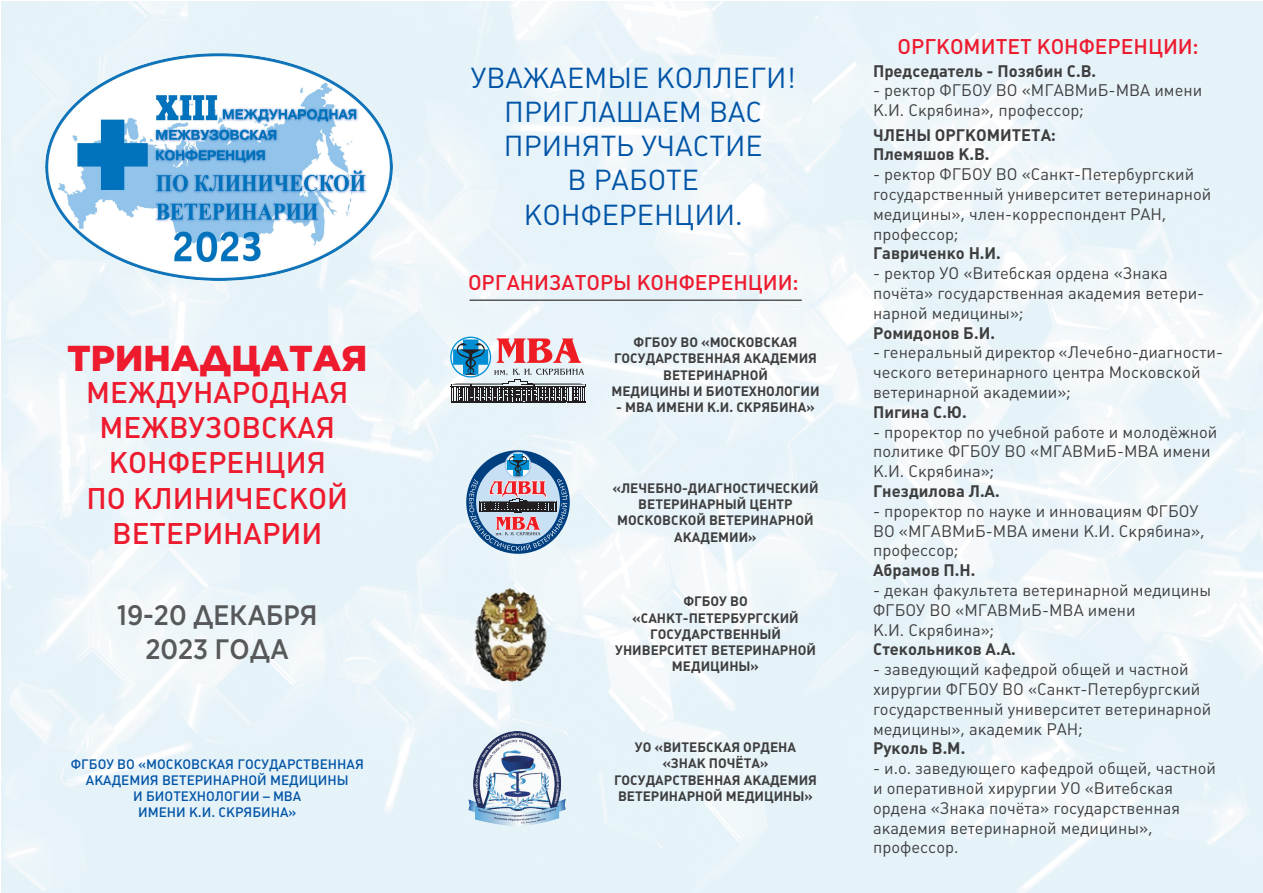
<style>
.page{position:relative;width:1263px;height:893px;background:#fff}
.page>*{position:absolute;margin:0;border:0;box-sizing:border-box;transform-origin:0 0}
.t1{font:900 36px "Gotham";color:#ee1a2e}
.t2{font:29.4px/35.4px "Plumb Medium C";color:#ee1a2e;text-align:center}
.t3{font:28.5px/34.2px "Plumb C";color:#0154a6;text-align:center}
.t4{font:500 28.2px/34.2px "Gotham Narrow";color:#57585a;text-align:center}
.t5{font:21px "Plumb Medium C";color:#ee1a2e}
.t6{font:16.5px/19.8px "Plumb C";color:#3e3e3f}
.t7{font:700 16.5px/19.8px "Plumb C";color:#3e3e3f}
.t8{font:700 13.5px/16.2px "Plumb C";color:#3e3e3f;text-align:center}
.t9{font:500 13.5px/16.2px "Plumb";color:#0154a6;text-align:center}
</style>
<div class="page">
<img style="left:1px;top:1px;width:1262px;height:892px">
<hr style="left:469px;top:299px;width:333px;height:2px;background:#57585a">
<svg style="left:450px;top:337px;width:136px;height:67px;background:#a198a2"></svg>
<svg style="left:469px;top:452px;width:99px;height:99px;background:#909db5"></svg>
<img style="left:464px;top:583px;width:103px;height:101px">
<img style="left:466px;top:719px;width:102px;height:109px">
<img style="left:46px;top:54px;width:346px;height:226px">
<h1 class="t1" style="left:67px;top:333px;width:302px">ТРИНАДЦАТАЯ</h1>
<h2 class="t2" style="left:86px;top:374px;width:264px">МЕЖДУНАРОДНАЯ<br>МЕЖВУЗОВСКАЯ<br>КОНФЕРЕНЦИЯ<br>ПО КЛИНИЧЕСКОЙ<br>ВЕТЕРИНАРИИ</h2>
<h3 class="t4" style="left:117px;top:598px;width:202px">19-20 ДЕКАБРЯ<br>2023 ГОДА</h3>
<p class="t9" style="left:71px;top:756px;width:294px">ФГБОУ ВО «МОСКОВСКАЯ ГОСУДАРСТВЕННАЯ<br>АКАДЕМИЯ ВЕТЕРИНАРНОЙ МЕДИЦИНЫ<br>И БИОТЕХНОЛОГИИ – МВА<br>ИМЕНИ К.И. СКРЯБИНА»</p>
<h3 class="t3" style="left:471px;top:61px;width:326px">УВАЖАЕМЫЕ КОЛЛЕГИ!<br>ПРИГЛАШАЕМ ВАС<br>ПРИНЯТЬ УЧАСТИЕ<br>В РАБОТЕ<br>КОНФЕРЕНЦИИ.</h3>
<p class="t5" style="left:468px;top:270px;width:332px">ОРГАНИЗАТОРЫ КОНФЕРЕНЦИИ:</p>
<p class="t8" style="left:611px;top:334px;width:210px">ФГБОУ ВО «МОСКОВСКАЯ<br>ГОСУДАРСТВЕННАЯ АКАДЕМИЯ<br>ВЕТЕРИНАРНОЙ<br>МЕДИЦИНЫ И БИОТЕХНОЛОГИИ</p>
<p class="t8" style="left:616px;top:399px;width:200px">- МВА ИМЕНИ К.И. СКРЯБИНА»</p>
<p class="t8" style="left:612px;top:480px;width:207px">«ЛЕЧЕБНО-ДИАГНОСТИЧЕСКИЙ<br>ВЕТЕРИНАРНЫЙ ЦЕНТР<br>МОСКОВСКОЙ ВЕТЕРИНАРНОЙ<br>АКАДЕМИИ»</p>
<p class="t8" style="left:615px;top:593px;width:202px">ФГБОУ ВО «САНКТ-ПЕТЕРБУРГСКИЙ<br>ГОСУДАРСТВЕННЫЙ<br>УНИВЕРСИТЕТ ВЕТЕРИНАРНОЙ<br>МЕДИЦИНЫ»</p>
<p class="t8" style="left:614px;top:739px;width:204px">УО «ВИТЕБСКАЯ ОРДЕНА «ЗНАК ПОЧЁТА»<br>ГОСУДАРСТВЕННАЯ АКАДЕМИЯ<br>ВЕТЕРИНАРНОЙ МЕДИЦИНЫ»</p>
<p class="t5" style="left:897px;top:34px;width:302px">ОРГКОМИТЕТ КОНФЕРЕНЦИИ:</p>
<p class="t7" style="left:873px;top:61px;width:225px">Председатель - Позябин С.В.</p>
<p class="t6" style="left:873px;top:81px;width:331px">- ректор ФГБОУ ВО «МГАВМиБ-МВА имени<br>К.И. Скрябина», профессор;</p>
<p class="t7" style="left:873px;top:125px;width:184px">ЧЛЕНЫ ОРГКОМИТЕТА:<br>Племяшов К.В.</p>
<p class="t6" style="left:873px;top:164px;width:340px">- ректор ФГБОУ ВО «Санкт-Петербургский государственный университет ветеринарной медицины», член-корреспондент РАН, профессор;</p>
<p class="t7" style="left:873px;top:243px;width:129px">Гавриченко Н.И.</p>
<p class="t6" style="left:873px;top:263px;width:333px">- ректор УО «Витебская ордена «Знака почёта» государственная академия ветери&shy;нарной медицины»;</p>
<p class="t7" style="left:873px;top:323px;width:123px">Ромидонов Б.И.</p>
<p class="t6" style="left:873px;top:343px;width:352px">- генеральный директор «Лечебно-диагности&shy;ческого ветеринарного центра Московской ветеринарной академии»;</p>
<p class="t7" style="left:873px;top:402px;width:95px">Пигина С.Ю.</p>
<p class="t6" style="left:873px;top:422px;width:346px">- проректор по учебной работе и молодёжной политике ФГБОУ ВО «МГАВМиБ-МВА имени<br>К.И. Скрябина»;</p>
<p class="t7" style="left:873px;top:481px;width:128px">Гнездилова Л.А.</p>
<p class="t6" style="left:873px;top:501px;width:333px">- проректор по науке и инновациям ФГБОУ<br>ВО «МГАВМиБ-МВА имени К.И. Скрябина», профессор;</p>
<p class="t7" style="left:873px;top:560px;width:104px">Абрамов П.Н.</p>
<p class="t6" style="left:873px;top:580px;width:340px">- декан факультета ветеринарной медицины<br>ФГБОУ ВО «МГАВМиБ-МВА имени<br>К.И. Скрябина»;</p>
<p class="t7" style="left:873px;top:639px;width:144px">Стекольников А.А.</p>
<p class="t6" style="left:873px;top:659px;width:340px">- заведующий кафедрой общей и частной хирургии ФГБОУ ВО «Санкт-Петербургский государственный университет ветеринарной медицины», академик РАН;</p>
<p class="t7" style="left:873px;top:738px;width:94px">Руколь В.М.</p>
<p class="t6" style="left:873px;top:758px;width:344px">- и.о. заведующего кафедрой общей, частной и оперативной хирургии УО «Витебская ордена «Знака почёта» государственная академия ветеринарной медицины», профессор.</p>
</div>
